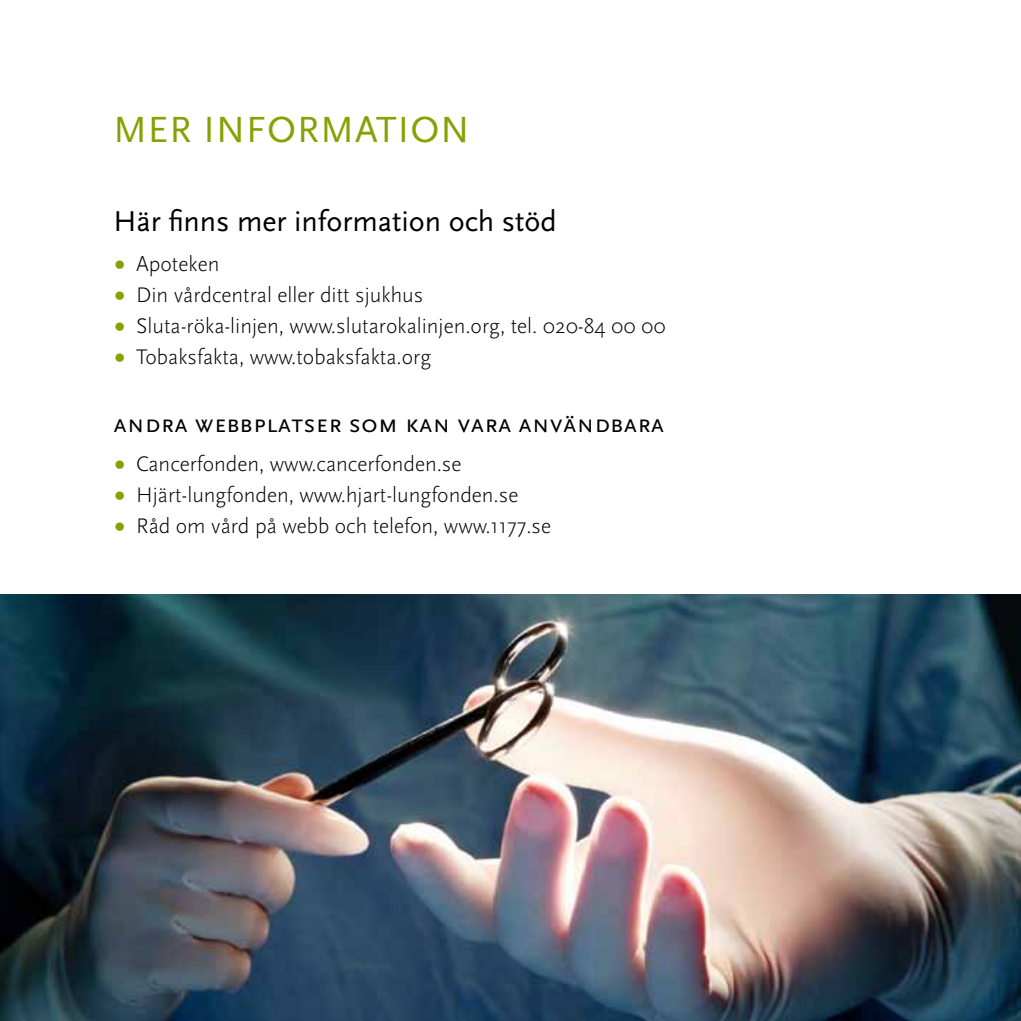
<style>
.page{position:relative;width:1021px;height:1021px;background:#fff}
.page>*{position:absolute;margin:0;border:0;box-sizing:border-box;transform-origin:0 0}
.t1{font:38px "Scala Sans";color:#84a202}
.t2{font:30px "Scala Sans";color:#000}
.t3{font:26px "Scala Sans Caps";letter-spacing:.01em;color:#000}
.t4{font:300 22px "Scala Sans";color:#000}
.s1{font-weight:400;font-size:36px;color:#84a202}
</style>
<div class="page">
<img style="left:0;top:594px;width:1020px;height:426px">
<h1 class="t1" style="left:113px;top:109px;width:357px">Mer i nformation</h1>
<h2 class="t2" style="left:113px;top:205px;width:444px">Här finns mer information och stöd</h2>
<p class="t4" style="left:113px;top:251px;width:107px"><span class="s1">•</span> Apoteken</p>
<p class="t4" style="left:113px;top:282px;width:311px"><span class="s1">•</span> Din vårdcentral eller ditt sjukhus</p>
<p class="t4" style="left:113px;top:313px;width:553px"><span class="s1">•</span> Sluta-röka-linjen, www.slutarokalinjen.org, tel. 020-84 00 00</p>
<p class="t4" style="left:113px;top:344px;width:319px"><span class="s1">•</span> Tobaksfakta, www.tobaksfakta.org</p>
<p class="t3" style="left:113px;top:409px;width:552px">andra webbplatser som kan vara användbara</p>
<p class="t4" style="left:113px;top:452px;width:349px"><span class="s1">•</span> Cancerfonden, www.cancerfonden.se</p>
<p class="t4" style="left:113px;top:483px;width:406px"><span class="s1">•</span> Hjärt-lungfonden, www.hjart-lungfonden.se</p>
<p class="t4" style="left:113px;top:514px;width:439px"><span class="s1">•</span> Råd om vård på webb och telefon, www.1177.se</p>
</div>
